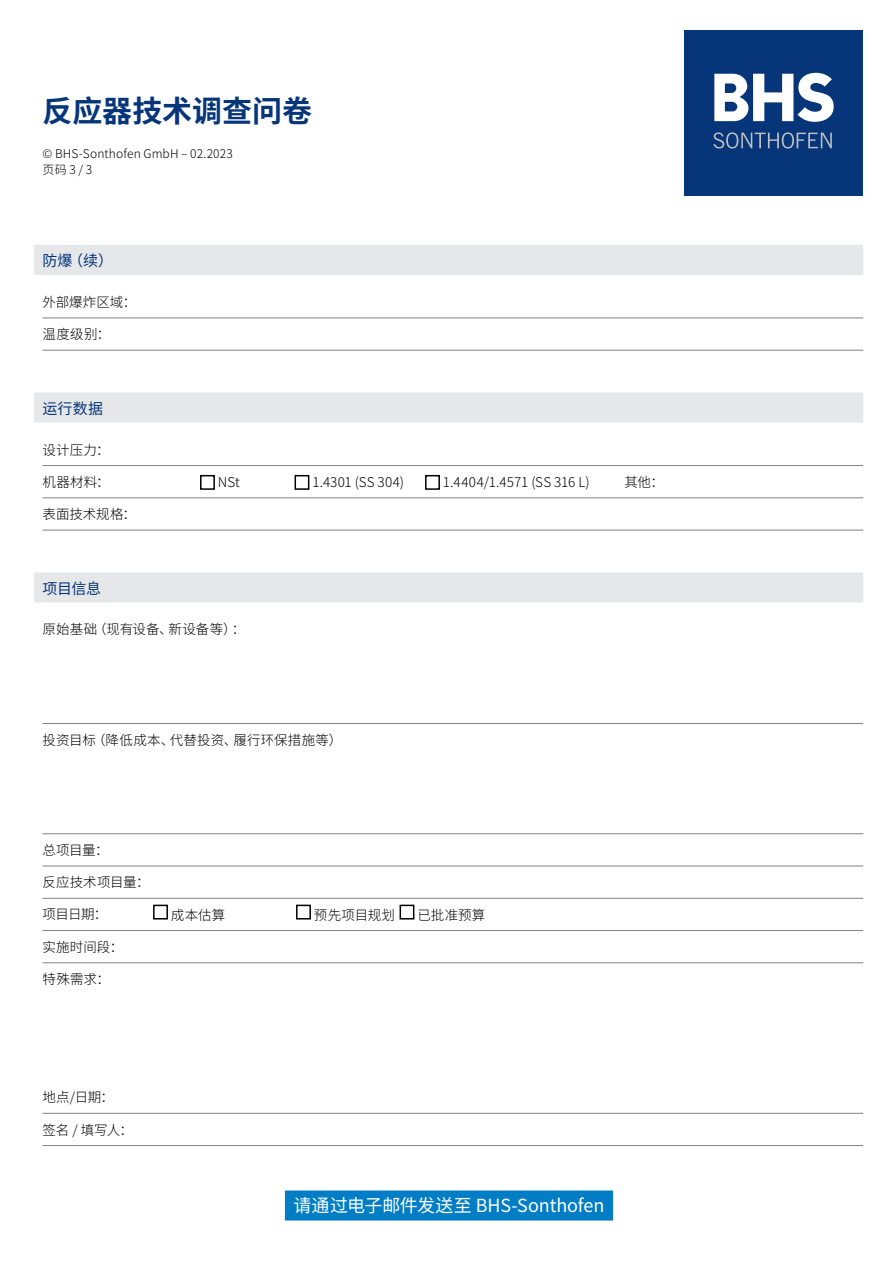
<style>
.page{position:relative;width:893px;height:1263px;background:#fff}
.page>*{position:absolute;margin:0;border:0;box-sizing:border-box;transform-origin:0 0}
.t1{font:700 30px "Source Han Sans SC";color:#06357a}
.t2{font:18px "Source Han Sans SC";letter-spacing:-.005em;color:#fff}
.t3{font:15px "Source Han Sans SC";color:#06357a}
.t4{font:300 13.5px "Source Han Sans SC";letter-spacing:.005em;color:#000}
.t5{font:300 12px/16.5px "Source Han Sans SC";letter-spacing:.01em;color:#000}
</style>
<div class="page">
<div style="left:34px;top:572px;width:829px;height:30px;background:#e6e7e8"></div>
<hr style="left:43px;top:723px;width:820px;height:1px;background:#808285">
<hr style="left:43px;top:833px;width:820px;height:1px;background:#808285">
<hr style="left:43px;top:866px;width:820px;height:1px;background:#808285">
<hr style="left:43px;top:898px;width:820px;height:1px;background:#808285">
<hr style="left:43px;top:930px;width:820px;height:1px;background:#808285">
<hr style="left:43px;top:962px;width:820px;height:1px;background:#808285">
<div style="left:153px;top:905px;width:15px;height:14px;border:2px solid #000"></div>
<div style="left:296px;top:905px;width:15px;height:14px;border:2px solid #000"></div>
<div style="left:400px;top:905px;width:14px;height:14px;border:2px solid #000"></div>
<hr style="left:43px;top:1113px;width:820px;height:1px;background:#808285">
<hr style="left:43px;top:1145px;width:820px;height:1px;background:#808285">
<div style="left:285px;top:1190px;width:328px;height:30px;background:#007dc5"></div>
<div style="left:34px;top:245px;width:829px;height:30px;background:#e6e7e8"></div>
<hr style="left:43px;top:318px;width:820px;height:1px;background:#808285">
<hr style="left:43px;top:350px;width:820px;height:1px;background:#808285">
<div style="left:34px;top:392px;width:829px;height:30px;background:#e6e7e8"></div>
<hr style="left:43px;top:465px;width:820px;height:1px;background:#808285">
<hr style="left:43px;top:497px;width:820px;height:1px;background:#808285">
<hr style="left:43px;top:530px;width:820px;height:1px;background:#808285">
<div style="left:200px;top:475px;width:15px;height:15px;border:2px solid #000"></div>
<div style="left:295px;top:475px;width:14px;height:15px;border:2px solid #000"></div>
<div style="left:425px;top:475px;width:15px;height:15px;border:2px solid #000"></div>
<div style="left:685px;top:30px;width:178px;height:166px;background:#06357a"></div>
<svg style="left:713px;top:132px;width:119px;height:17px"></svg>
<svg style="left:714px;top:73px;width:120px;height:49px"></svg>
<h1 class="t1" style="left:43px;top:94px;width:271px">反应器技术调查问卷</h1>
<p class="t5" style="left:43px;top:145px;width:192px">© BHS-Sonthofen GmbH – 02.2023页码 3 / 3</p>
<p class="t3" style="left:43px;top:252px;width:72px">防爆（续）</p>
<p class="t4" style="left:43px;top:294px;width:95px">外部爆炸区域：</p>
<p class="t4" style="left:43px;top:327px;width:69px">温度级别：</p>
<p class="t3" style="left:43px;top:400px;width:62px">运行数据</p>
<p class="t4" style="left:43px;top:442px;width:69px">设计压力：</p>
<p class="t4" style="left:43px;top:474px;width:69px">机器材料：</p>
<p class="t4" style="left:218px;top:474px;width:24px">NSt</p>
<p class="t4" style="left:312px;top:474px;width:93px">1.4301 (SS 304)</p>
<p class="t4" style="left:443px;top:474px;width:148px">1.4404/1.4571 (SS 316 L)</p>
<p class="t4" style="left:625px;top:474px;width:41px">其他：</p>
<p class="t4" style="left:43px;top:506px;width:95px">表面技术规格：</p>
<p class="t3" style="left:43px;top:580px;width:60px">项目信息</p>
<p class="t4" style="left:43px;top:622px;width:204px">原始基础（现有设备、新设备等）：</p>
<p class="t4" style="left:43px;top:732px;width:301px">投资目标（降低成本、代替投资、履行环保措施等）</p>
<p class="t4" style="left:43px;top:842px;width:68px">总项目量：</p>
<p class="t4" style="left:43px;top:875px;width:109px">反应技术项目量：</p>
<p class="t4" style="left:43px;top:907px;width:66px">项目日期：</p>
<p class="t4" style="left:171px;top:907px;width:56px">成本估算</p>
<p class="t4" style="left:314px;top:907px;width:83px">预先项目规划</p>
<p class="t4" style="left:417px;top:907px;width:69px">已批准预算</p>
<p class="t4" style="left:43px;top:939px;width:82px">实施时间段：</p>
<p class="t4" style="left:43px;top:971px;width:69px">特殊需求：</p>
<p class="t4" style="left:43px;top:1090px;width:73px">地点/日期：</p>
<p class="t4" style="left:43px;top:1122px;width:92px">签名 / 填写人：</p>
<h2 class="t2" style="left:293px;top:1195px;width:313px">请通过电子邮件发送至 BHS-Sonthofen</h2>
</div>
